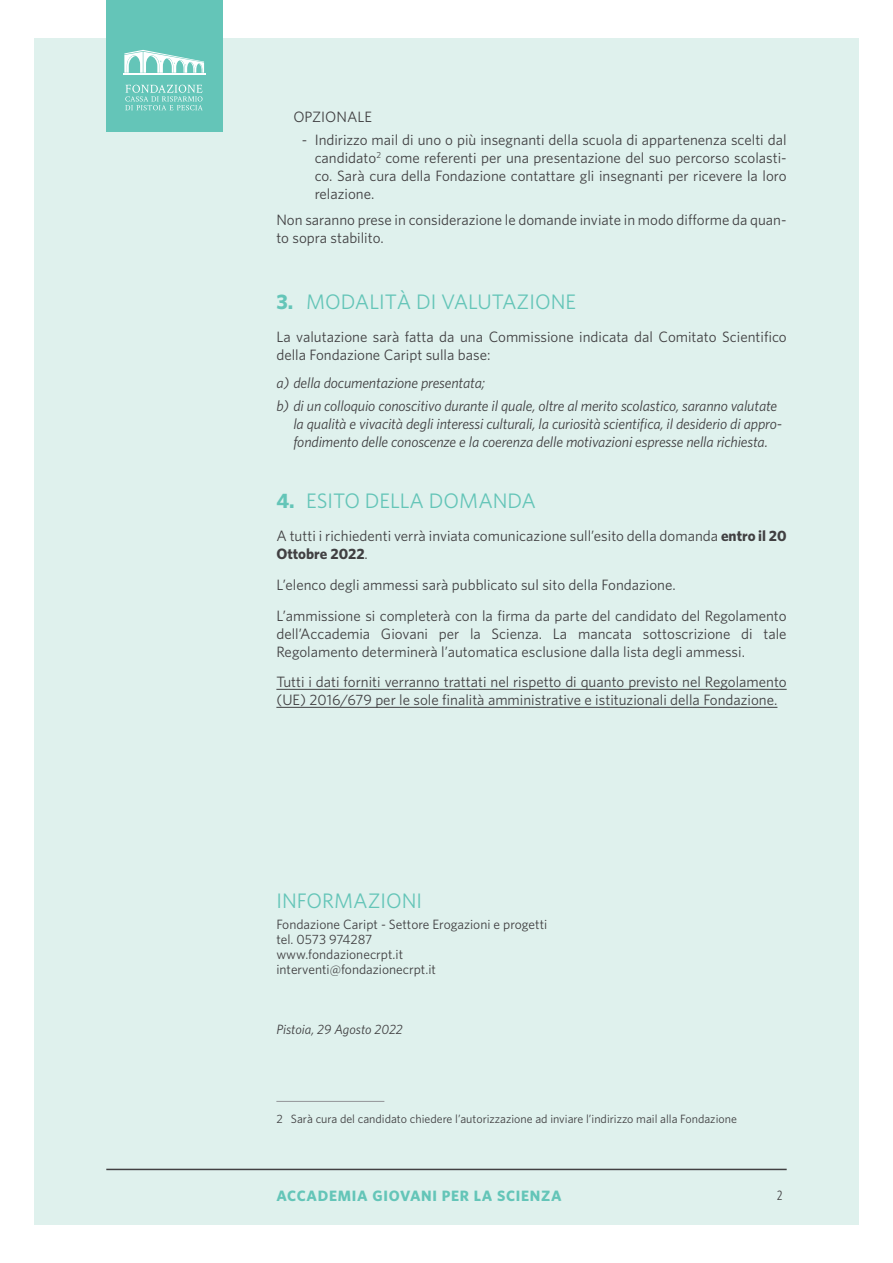
<style>
.page{position:relative;width:893px;height:1263px;background:#fff}
.page>*{position:absolute;margin:0;border:0;box-sizing:border-box;transform-origin:0 0}
.t1{font:21px "Whitney HTF";color:#64c5b8}
.t2{font:15px/18px "Whitney HTF";color:#414042}
.t3{font:italic 15px/22.2px "Whitney HTF";letter-spacing:-.01em;color:#414042}
.t4{font:700 15px "Whitney HTF";letter-spacing:.05em;color:#64c5b8}
.t5{font:13.5px/15px "Whitney HTF";color:#414042}
.t6{font:italic 13.5px "Whitney HTF";color:#414042}
.t7{font:condensed 13.5px "Whitney HTF";color:#414042}
.t8{font:12px "Whitney HTF";color:#414042}
.s1{font-weight:700}
</style>
<div class="page">
<div style="left:34px;top:38px;width:825px;height:1187px;background:#dff1ed"></div>
<div style="left:106px;top:0;width:117px;height:131px;background:#64c5b8"></div>
<svg style="left:125px;top:85px;width:78px;height:25px"></svg>
<hr style="left:123px;top:73px;width:83px;height:2px;background:#fff">
<svg style="left:124px;top:50px;width:80px;height:23px"></svg>
<hr style="left:106px;top:1169px;width:681px;height:1px;background:#414042">
<hr style="left:276px;top:689px;width:511px;height:1px;background:#414042">
<hr style="left:276px;top:707px;width:501px;height:1px;background:#414042">
<hr style="left:276px;top:1101px;width:108px;height:1px;background:#939598">
<p class="t2" style="left:293px;top:108px;width:80px">OPZIONALE</p>
<p class="t2" style="left:315px;top:130px;width:474px;text-align:justify;text-indent:-13px">- Indirizzo mail di uno o più insegnanti della scuola di appartenenza scelti dal candidato<sup>2</sup> come referenti per una presentazione del suo percorso scolasti&shy;co. Sarà cura della Fondazione contattare gli insegnanti per ricevere la loro relazione.</p>
<p class="t2" style="left:276px;top:211px;width:512px">Non saranno prese in considerazione le domande inviate in modo difforme da quan&shy;to sopra stabilito.</p>
<h1 class="t1" style="left:276px;top:289px;width:301px"><span class="s1">3.</span> MODALITÀ DI VALUTAZIONE</h1>
<p class="t2" style="left:276px;top:327px;width:512px">La valutazione sarà fatta da una Commissione indicata dal Comitato Scientifico della Fondazione Caript sulla base:</p>
<p class="t3" style="left:276px;top:372px;width:502px">a) della documentazione presentata;<br>b) di un colloquio conoscitivo durante il quale, oltre al merito scolastico, saranno valutate</p>
<p class="t3" style="left:293px;top:414px;width:490px;line-height:18px">la qualità e vivacità degli interessi culturali, la curiosità scientifica, il desiderio di appro&shy;fondimento delle conoscenze e la coerenza delle motivazioni espresse nella richiesta.</p>
<h1 class="t1" style="left:276px;top:488px;width:261px"><span class="s1">4.</span> ESITO DELLA DOMANDA</h1>
<p class="t2" style="left:276px;top:526px;width:512px">A tutti i richiedenti verrà inviata comunicazione sull’esito della domanda <span class="s1">entro il 20<br>Ottobre 2022</span>.</p>
<p class="t2" style="left:276px;top:569px;width:512px;line-height:30.8px">L’elenco degli ammessi sarà pubblicato sul sito della Fondazione.<br>L’ammissione si completerà con la firma da parte del candidato del Regolamento</p>
<p class="t2" style="left:276px;top:624px;width:512px">dell’Accademia Giovani per la Scienza. La mancata sottoscrizione di tale<br>Regolamento determinerà l’automatica esclusione dalla lista degli ammessi.</p>
<p class="t2" style="left:276px;top:673px;width:512px">Tutti i dati forniti verranno trattati nel rispetto di quanto previsto nel Regolamento (UE) 2016/679 per le sole finalità amministrative e istituzionali della Fondazione.</p>
<h1 class="t1" style="left:276px;top:888px;width:147px">INFORMAZIONI</h1>
<p class="t5" style="left:276px;top:917px;width:272px">Fondazione Caript - Settore Erogazioni e progetti tel. 0573 974287<br>www.fondazionecrpt.it interventi@fondazionecrpt.it</p>
<p class="t6" style="left:276px;top:1022px;width:128px">Pistoia, 29 Agosto 2022</p>
<p class="t8" style="left:276px;top:1111px;width:462px">2 Sarà cura del candidato chiedere l’autorizzazione ad inviare l’indirizzo mail alla Fondazione</p>
<p class="t4" style="left:276px;top:1187px;width:287px">ACCADEMIA GIOVANI PER LA SCIENZA</p>
<p class="t7" style="left:777px;top:1188px;width:7px">2</p>
</div>
